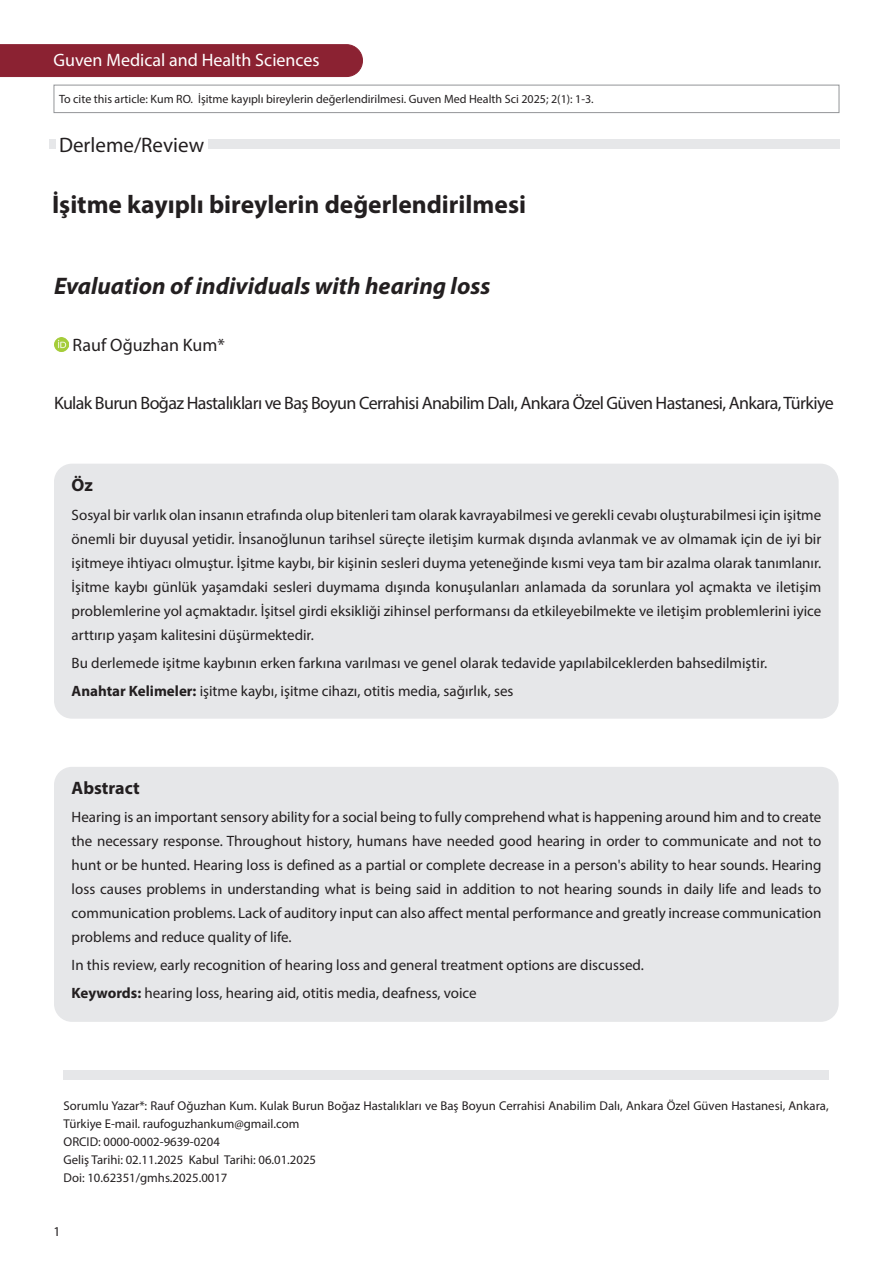
<style>
.page{position:relative;width:893px;height:1263px;background:#fff}
.page>*{position:absolute;margin:0;border:0;box-sizing:border-box;transform-origin:0 0}
.t1{font:700 25.5px "Myriad Pro";color:#231f20}
.t2{font:italic 700 24px "Myriad Pro";color:#231f20}
.t3{font:21px "Myriad Pro";color:#231f20}
.t4{font:18px "Myriad Pro";letter-spacing:-.035em;color:#231f20}
.t5{font:18px "Myriad Pro";color:#fff}
.t6{font:18px "Myriad Pro";color:#231f20}
.t7{font:700 18px "Myriad Pro";color:#231f20}
.t8{font:15px/24px "Myriad Pro";color:#231f20;text-align:justify}
.t9{font:13.5px "Myriad Pro";color:#231f20}
.t10{font:12.75px/18px "Myriad Pro";color:#231f20}
.t11{font:12px "Myriad Pro";color:#231f20}
.s1{font-weight:700}
</style>
<div class="page">
<div style="left:54px;top:85px;width:785px;height:28px;border:1px solid #939598"></div>
<div style="left:0;top:44px;width:363px;height:33px;background:#8b2232"></div>
<div style="left:54px;top:464px;width:785px;height:255px;background:#e6e7e9;border-radius:18px"></div>
<div style="left:54px;top:767px;width:785px;height:255px;background:#e6e7e9;border-radius:18px"></div>
<div style="left:49px;top:139px;width:6px;height:10px;background:#e6e7e9"></div>
<div style="left:208px;top:139px;width:631px;height:10px;background:#e6e7e9"></div>
<div style="left:64px;top:1070px;width:765px;height:10px;background:#e6e7e9"></div>
<img style="left:54px;top:337px;width:14px;height:15px">
<p class="t5" style="left:54px;top:49px;width:268px">Guven Medical and Health Sciences</p>
<p class="t11" style="left:59px;top:91px;width:536px">To cite this article: Kum RO. İşitme kayıplı bireylerin değerlendirilmesi. Guven Med Health Sci 2025; 2(1): 1-3.</p>
<h3 class="t3" style="left:59px;top:132px;width:147px">Derleme/Review</h3>
<h1 class="t1" style="left:52px;top:187px;width:475px">İşitme kayıplı bireylerin değerlendirilmesi</h1>
<h2 class="t2" style="left:54px;top:270px;width:438px">Evaluation of individuals with hearing loss</h2>
<p class="t6" style="left:73px;top:334px;width:154px">Rauf Oğuzhan Kum*</p>
<p class="t4" style="left:54px;top:392px;width:781px">Kulak Burun Boğaz Hastalıkları ve Baş Boyun Cerrahisi Anabilim Dalı, Ankara Özel Güven Hastanesi, Ankara, Türkiye</p>
<p class="t7" style="left:72px;top:474px;width:23px">Öz</p>
<p class="t8" style="left:72px;top:502px;width:751px">Sosyal bir varlık olan insanın etrafında olup bitenleri tam olarak kavrayabilmesi ve gerekli cevabı oluşturabilmesi için işitme önemli bir duyusal yetidir. İnsanoğlunun tarihsel süreçte iletişim kurmak dışında avlanmak ve av olmamak için de iyi bir işitmeye ihtiyacı olmuştur. İşitme kaybı, bir kişinin sesleri duyma yeteneğinde kısmi veya tam bir azalma olarak tanımlanır.<br>İşitme kaybı günlük yaşamdaki sesleri duymama dışında konuşulanları anlamada da sorunlara yol açmakta ve iletişim problemlerine yol açmaktadır. İşitsel girdi eksikliği zihinsel performansı da etkileyebilmekte ve iletişim problemlerini iyice arttırıp yaşam kalitesini düşürmektedir.</p>
<p class="t8" style="left:72px;top:649px;width:697px;line-height:28.2px">Bu derlemede işitme kaybının erken farkına varılması ve genel olarak tedavide yapılabilceklerden bahsedilmiştir.<br><span class="s1">Anahtar Kelimeler:</span> işitme kaybı, işitme cihazı, otitis media, sağırlık, ses</p>
<p class="t7" style="left:72px;top:776px;width:70px">Abstract</p>
<p class="t8" style="left:72px;top:804px;width:751px">Hearing is an important sensory ability for a social being to fully comprehend what is happening around him and to create the necessary response. Throughout history, humans have needed good hearing in order to communicate and not to hunt or be hunted. Hearing loss is defined as a partial or complete decrease in a person's ability to hear sounds. Hearing loss causes problems in understanding what is being said in addition to not hearing sounds in daily life and leads to communication problems. Lack of auditory input can also affect mental performance and greatly increase communication problems and reduce quality of life.</p>
<p class="t8" style="left:72px;top:951px;width:574px;line-height:28.2px">In this review, early recognition of hearing loss and general treatment options are discussed.<br><span class="s1">Keywords:</span> hearing loss, hearing aid, otitis media, deafness, voice</p>
<p class="t10" style="left:64px;top:1096px;width:766px">Sorumlu Yazar*: Rauf Oğuzhan Kum. Kulak Burun Boğaz Hastalıkları ve Baş Boyun Cerrahisi Anabilim Dalı, Ankara Özel Güven Hastanesi, Ankara, Türkiye E-mail. raufoguzhankum@gmail.com<br>ORCID: 0000-0002-9639-0204<br>Geliş Tarihi: 02.11.2025 Kabul Tarihi: 06.01.2025<br>Doi: 10.62351/gmhs.2025.0017</p>
<p class="t9" style="left:54px;top:1223px;width:8px">1</p>
</div>
